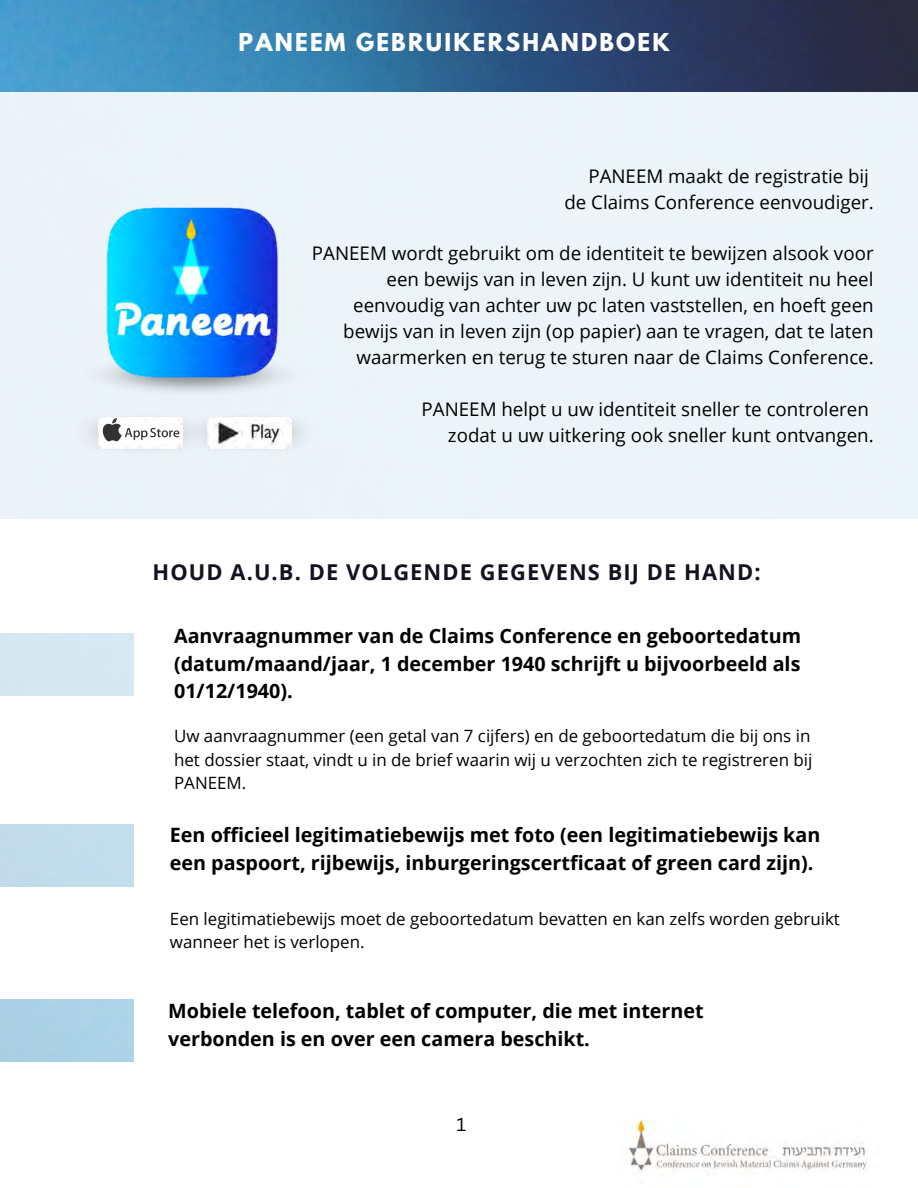
<style>
.page{position:relative;width:918px;height:1188px;background:#fff}
.page>*{position:absolute;margin:0;border:0;box-sizing:border-box;transform-origin:0 0}
.t1{font:700 21.9px "Open Sans";letter-spacing:.05em;color:#131320}
.t2{font:700 21.9px "League Spartan";letter-spacing:.1em;color:#fff}
.t3{font:700 19.8px/27.5px "Open Sans";color:#000}
.t4{font:18.75px/25.8px "Open Sans";color:#000;text-align:right}
.t5{font:18.15px "Canva Sans";color:#000}
.t6{font:16.95px/23.2px "Open Sans";color:#000;text-align:justify}
</style>
<div class="page">
<img style="left:628px;top:1119px;width:239px;height:53px">
<img style="left:0;top:0;width:918px;height:518px">
<div style="left:86px;top:351px;width:220px;height:48px;background:#ebf3f8"></div>
<img style="left:95px;top:197px;width:194px;height:196px">
<img style="left:205px;top:413px;width:109px;height:41px">
<img style="left:207px;top:418px;width:84px;height:30px">
<img style="left:72px;top:413px;width:133px;height:42px">
<img style="left:98px;top:418px;width:85px;height:30px">
<div style="left:101px;top:422px;width:80px;height:23px;background:#fefefe;border-radius:12px"></div>
<svg style="left:102px;top:418px;width:77px;height:23px"></svg>
<p class="t2" style="left:239px;top:31px;width:433px">PANEEM GEBRUIKERSHANDBOEK</p>
<p class="t4" style="left:588px;top:163px;width:282px">PANEEM maakt de registratie bij</p>
<p class="t4" style="left:564px;top:189px;width:311px">de Claims Conference eenvoudiger.</p>
<p class="t4" style="left:312px;top:240px;width:563px">PANEEM wordt gebruikt om de identiteit te bewijzen alsook voor een bewijs van in leven zijn. U kunt uw identiteit nu heel eenvoudig van achter uw pc laten vaststellen, en hoeft geen bewijs van in leven zijn (op papier) aan te vragen, dat te laten waarmerken en terug te sturen naar de Claims Conference.</p>
<p class="t4" style="left:422px;top:396px;width:449px">PANEEM helpt u uw identiteit sneller te controleren</p>
<p class="t4" style="left:448px;top:421px;width:427px">zodat u uw uitkering ook sneller kunt ontvangen.</p>
<p class="t1" style="left:153px;top:557px;width:610px">HOUD A.U.B. DE VOLGENDE GEGEVENS BIJ DE HAND:</p>
<p class="t3" style="left:174px;top:622px;width:628px;text-align:justify">Aanvraagnummer van de Claims Conference en geboortedatum (datum/maand/jaar, 1 december 1940 schrijft u bijvoorbeeld als 01/12/1940).</p>
<p class="t6" style="left:174px;top:724px;width:640px">Uw aanvraagnummer (een getal van 7 cijfers) en de geboortedatum die bij ons in het dossier staat, vindt u in de brief waarin wij u verzochten zich te registreren bij PANEEM.</p>
<p class="t3" style="left:170px;top:821px;width:652px">Een officieel legitimatiebewijs met foto (een legitimatiebewijs kan een paspoort, rijbewijs, inburgeringscertficaat of green card zijn).</p>
<p class="t6" style="left:170px;top:907px;width:672px">Een legitimatiebewijs moet de geboortedatum bevatten en kan zelfs worden gebruikt wanneer het is verlopen.</p>
<p class="t3" style="left:168px;top:997px;width:537px">Mobiele telefoon, tablet of computer, die met internet verbonden is en over een camera beschikt.</p>
<p class="t5" style="left:457px;top:1111px;width:11px">1</p>
</div>
